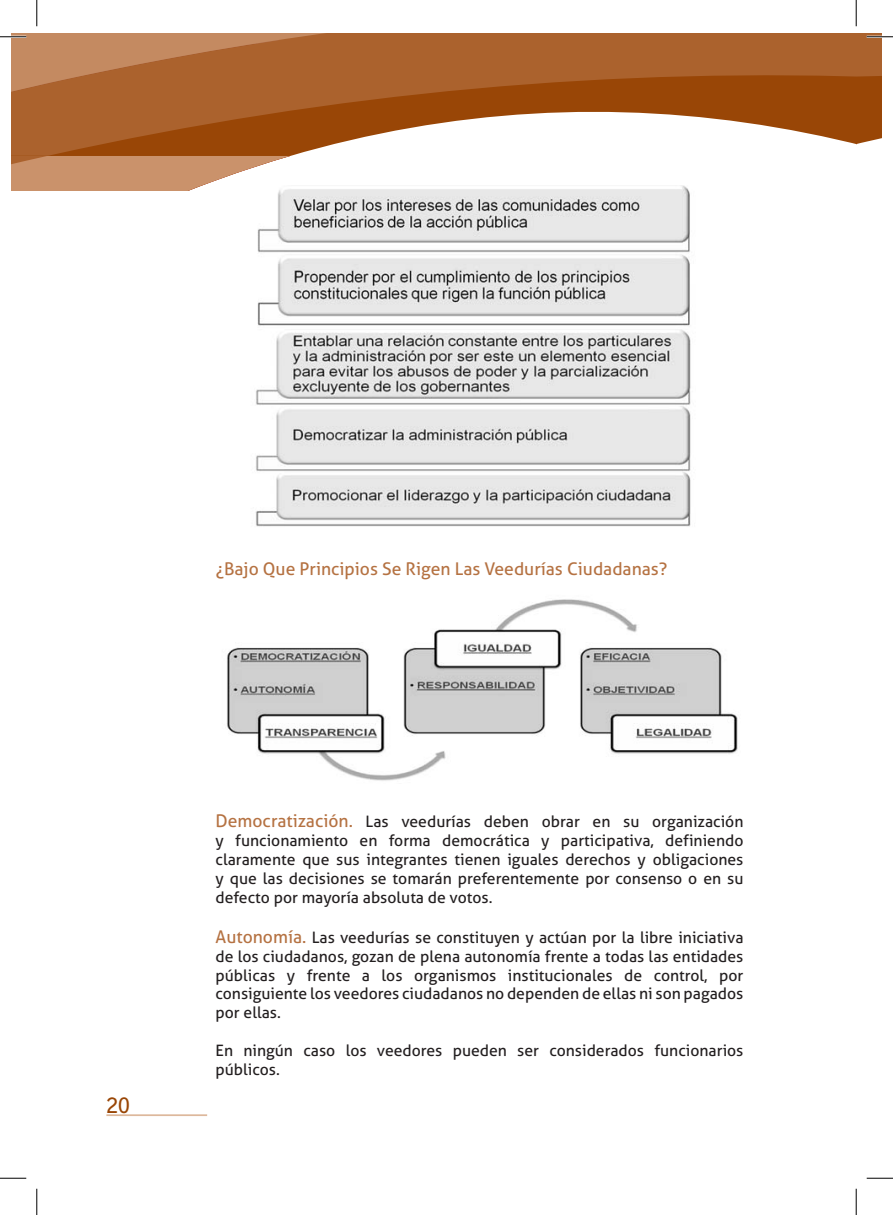
<style>
.page{position:relative;width:893px;height:1215px;background:#fff}
.page>*{position:absolute;margin:0;border:0;box-sizing:border-box;transform-origin:0 0}
.t1{font:700 21px "Bell Gothic Std";color:#994606}
.t2{font:17.5px "Aller";color:#b57242}
.t3{font:15.75px/18.9px "Aller";color:#231f20;text-align:justify}
.s1{font-size:17.5px;color:#b57242}
</style>
<div class="page">
<svg style="left:12px;top:33px;width:843px;height:123px"></svg>
<svg style="left:12px;top:155px;width:278px;height:36px"></svg>
<hr style="left:106px;top:1114px;width:101px;height:2px;background:#ddb89c">
<img style="left:244px;top:186px;width:447px;height:341px">
<img style="left:227px;top:599px;width:511px;height:182px">
<svg style="left:0;top:33px;width:376px;height:81px;background:#b37040"></svg>
<svg style="left:855px;top:33px;width:37px;height:112px"></svg>
<svg style="left:0;top:1177px;width:26px;height:1px"></svg>
<svg style="left:866px;top:1177px;width:26px;height:1px"></svg>
<svg style="left:36px;top:0;width:1px;height:26px"></svg>
<svg style="left:36px;top:1188px;width:1px;height:26px"></svg>
<svg style="left:855px;top:0;width:1px;height:26px"></svg>
<svg style="left:855px;top:1188px;width:1px;height:26px"></svg>
<p class="t2" style="left:215px;top:558px;width:453px">¿Bajo Que Principios Se Rigen Las Veedurías Ciudadanas?</p>
<h1 class="t1" style="left:106px;top:1092px;width:25px">20</h1>
<p class="t3" style="left:215px;top:812px;width:529px"><span class="s1">Democratización.</span> Las veedurías deben obrar en su organización y funcionamiento en forma democrática y participativa, definiendo claramente que sus integrantes tienen iguales derechos y obligaciones y que las decisiones se tomarán preferentemente por consenso o en su defecto por mayoría absoluta de votos.</p>
<p class="t3" style="left:215px;top:927px;width:529px"><span class="s1">Autonomía.</span> Las veedurías se constituyen y actúan por la libre iniciativa de los ciudadanos, gozan de plena autonomía frente a todas las entidades públicas y frente a los organismos institucionales de control, por consiguiente los veedores ciudadanos no dependen de ellas ni son pagados por ellas.</p>
<p class="t3" style="left:215px;top:1041px;width:529px">En ningún caso los veedores pueden ser considerados funcionarios públicos.</p>
</div>
